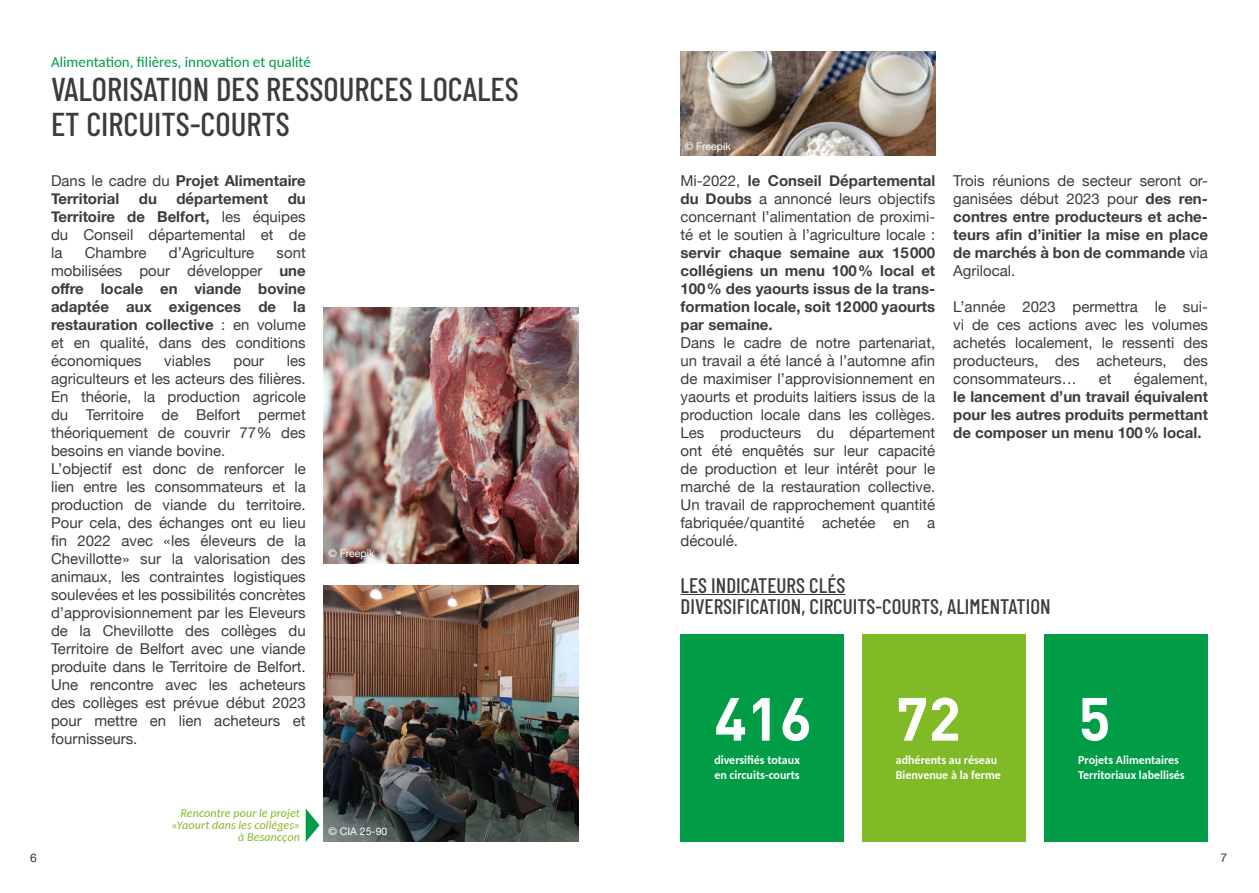
<style>
.page{position:relative;width:1259px;height:893px;background:#fff}
.page>*{position:absolute;margin:0;border:0;box-sizing:border-box;transform-origin:0 0}
.t1{font:700 60px "DIN";color:#fff}
.t2{font:500 33px/34.5px "Barlow Condensed";color:#3c3c3b}
.t3{font:500 21px/21px "Barlow Condensed";color:#3c3c3b}
.t4{font:15px/18px "Helvetica Neue";color:#3c3c3b;text-align:justify}
.t5{font:700 15px/18px "Helvetica Neue";color:#3c3c3b;text-align:justify}
.t6{font:15px "Carlito";color:#009c46}
.t7{font:700 12px/15px "Carlito";color:#fff}
.t8{font:italic 12px/12px "Carlito";letter-spacing:.01em;color:#80ba27;text-align:right}
.t9{font:12px "Helvetica Neue";color:#3c3c3b}
.t10{font:10.5px "Helvetica Neue";color:#fff}
.s1{font-weight:400}
.s2{font-weight:700}
</style>
<div class="page">
<img style="left:324px;top:308px;width:254px;height:255px">
<img style="left:680px;top:51px;width:255px;height:104px">
<img style="left:324px;top:586px;width:254px;height:255px">
<hr style="left:680px;top:594px;width:165px;height:1px;background:#3c3c3b">
<div style="left:680px;top:635px;width:164px;height:207px;background:#009c46"></div>
<div style="left:862px;top:635px;width:164px;height:207px;background:#80ba27"></div>
<div style="left:1044px;top:635px;width:164px;height:207px;background:#009c46"></div>
<svg style="left:306px;top:809px;width:13px;height:33px"></svg>
<p class="t6" style="left:51px;top:52px;width:261px">Alimentation, filières, innovation et qualité</p>
<h2 class="t2" style="left:51px;top:70px;width:469px">VALORISATION DES RESSOURCES LOCALES<br>ET CIRCUITS-COURTS</h2>
<p class="t5" style="left:51px;top:172px;width:256px"><span class="s1">Dans le cadre du</span> Projet Alimentaire<br>Territorial</p>
<p class="t5" style="left:139px;top:190px;width:20px">du</p>
<p class="t5" style="left:176px;top:190px;width:93px">département</p>
<p class="t4" style="left:51px;top:190px;width:256px;text-indent:237px"><span class="s2">du Territoire de Belfort,</span> les équipes du Conseil départemental et de la</p>
<p class="t4" style="left:85px;top:244px;width:63px">Chambre</p>
<p class="t4" style="left:169px;top:244px;width:87px">d’Agriculture</p>
<p class="t4" style="left:51px;top:244px;width:256px;text-indent:225px">sont mobilisées pour développer <span class="s2">une offre locale en viande bovine adaptée aux exigences de la restauration collective</span> : en volume et en qualité, dans des conditions économiques</p>
<p class="t4" style="left:51px;top:352px;width:256px;text-align:left;text-indent:236px">les agriculteurs et les acteurs des filières.<br>En théorie, la production agricole du Territoire de Belfort permet théoriquement de couvrir 77 % des besoins en viande bovine.<br>L’objectif est donc de renforcer le lien entre les consommateurs et la production de viande du territoire.<br>Pour cela, des échanges ont eu lieu fin 2022 avec « les éleveurs de la Chevillotte » sur la valorisation des animaux, les contraintes logistiques soulevées et les possibilités concrètes d’approvisionnement par les Eleveurs de la Chevillotte des collèges du Territoire de Belfort avec une viande produite dans le Territoire de Belfort.<br>Une rencontre avec les acheteurs des collèges est prévue début 2023 pour mettre en lien acheteurs et fournisseurs.</p>
<p class="t4" style="left:164px;top:352px;width:48px">viables</p>
<p class="t4" style="left:233px;top:352px;width:32px">pour</p>
<p class="t10" style="left:328px;top:546px;width:47px">© Freepik</p>
<p class="t8" style="left:171px;top:807px;width:130px">Rencontre pour le projet «Yaourt dans les collèges» à Besancçon</p>
<p class="t10" style="left:328px;top:824px;width:60px">© CIA 25-90</p>
<p class="t10" style="left:685px;top:139px;width:47px">© Freepik</p>
<p class="t4" style="left:680px;top:172px;width:256px">Mi-2022, <span class="s2">le Conseil Départemental du Doubs</span> a annoncé leurs objectifs concernant l’alimentation de proximi&shy;té et le soutien à l’agriculture locale :</p>
<p class="t5" style="left:680px;top:244px;width:256px">servir chaque semaine aux 15 000 collégiens un menu 100 % local et 100 % des yaourts issus de la trans&shy;formation locale, soit 12 000 yaourts par semaine.</p>
<p class="t4" style="left:680px;top:334px;width:256px">Dans le cadre de notre partenariat, un travail a été lancé à l’automne afin de maximiser l’approvisionnement en yaourts et produits laitiers issus de la production locale dans les collèges.<br>Les producteurs du département ont été enquêtés sur leur capacité de production et leur intérêt pour le marché de la restauration collective.<br>Un travail de rapprochement quantité fabriquée / quantité achetée en a découlé.</p>
<p class="t5" style="left:953px;top:172px;width:256px"><span class="s1">Trois réunions de secteur seront or&shy;ganisées début 2023 pour</span> des ren&shy;contres entre producteurs et ache&shy;teurs afin d’initier la mise en place de marchés à bon de commande <span class="s1">via Agrilocal.</span></p>
<p class="t4" style="left:953px;top:298px;width:256px">L’année 2023 permettra le sui&shy;vi de ces actions avec les volumes achetés localement, le ressenti des producteurs, des acheteurs, des consommateurs…</p>
<p class="t4" style="left:1098px;top:370px;width:14px">et</p>
<p class="t4" style="left:1133px;top:370px;width:76px">également,</p>
<p class="t5" style="left:953px;top:388px;width:256px">le lancement d’un travail équivalent pour les autres produits permettant de composer un menu 100 % local.</p>
<h3 class="t3" style="left:680px;top:573px;width:371px">LES INDICATEURS CLÉS<br>DIVERSIFICATION, CIRCUITS-COURTS, ALIMENTATION</h3>
<h1 class="t1" style="left:714px;top:680px;width:99px">416</h1>
<p class="t7" style="left:714px;top:752px;width:87px">diversifiés totaux en circuits-courts</p>
<h1 class="t1" style="left:896px;top:680px;width:67px">72</h1>
<p class="t7" style="left:896px;top:752px;width:107px">adhérents au réseau<br>Bienvenue à la ferme</p>
<h1 class="t1" style="left:1078px;top:680px;width:34px">5</h1>
<p class="t7" style="left:1078px;top:752px;width:108px">Projets Alimentaires<br>Territoriaux labellisés</p>
<p class="t9" style="left:30px;top:849px;width:8px">6</p>
<p class="t9" style="left:1220px;top:849px;width:8px">7</p>
</div>
